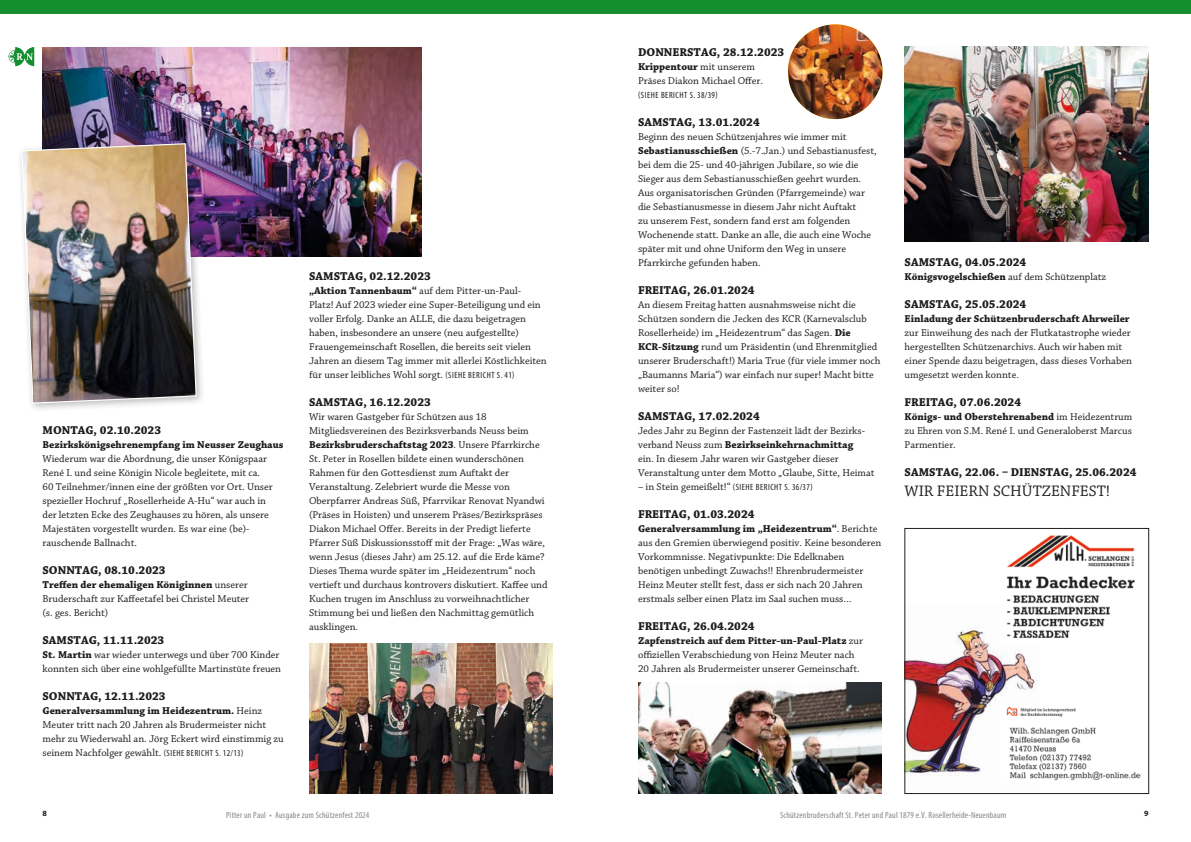
<style>
.page{position:relative;width:1191px;height:842px;background:#fff}
.page>*{position:absolute;margin:0;border:0;box-sizing:border-box;transform-origin:0 0}
.t1{font:16px "Chaparral Pro";color:#1d1d1b}
.t2{font:700 12px "Chaparral Pro";color:#1d1d1b}
.t3{font:10.5px/14px "Chaparral Pro";color:#1d1d1b}
.t4{font:700 10.5px "Chaparral Pro";color:#1d1d1b}
.t5{font:condensed 9px "Myriad Pro";letter-spacing:.02em;color:#878787}
.t6{font:condensed 9px "Myriad Pro";letter-spacing:.06em;color:#1d1d1b}
.t7{font:700 8px "Myriad Pro";color:#1d1d1b}
.s1{font-weight:700}
.s2{font-family:"Myriad Pro";font-stretch:condensed;font-size:9px}
.s3{font-family:"Chaparral Pro";font-stretch:normal;font-size:10.5px}
.s4{font-weight:400}
</style>
<div class="page">
<img style="left:906px;top:627px;width:131px;height:149px">
<div style="left:904px;top:528px;width:245px;height:266px;border:1px solid #1d1d1b"></div>
<img style="left:1000px;top:535px;width:135px;height:107px">
<img style="left:1000px;top:721px;width:141px;height:60px">
<img style="left:1000px;top:706px;width:76px;height:11px">
<img style="left:43px;top:47px;width:379px;height:210px">
<div style="left:17px;top:138px;width:189px;height:275px;background:#1d1d1b;opacity:.3"></div>
<img style="left:21px;top:143px;width:176px;height:261px">
<img style="left:309px;top:643px;width:244px;height:151px">
<img style="left:788px;top:24px;width:94px;height:95px;border-radius:47px">
<img style="left:638px;top:683px;width:244px;height:111px">
<img style="left:904px;top:46px;width:244px;height:196px">
<svg style="left:9px;top:47px;width:25px;height:19px"></svg>
<div style="left:0;top:0;width:1191px;height:14px;background:#158e30"></div>
<p class="t2" style="left:43px;top:423px;width:120px">MONTAG, 02.10.2023</p>
<p class="t4" style="left:43px;top:439px;width:242px">Bezirkskönigsehrenempfang im Neusser Zeughaus</p>
<p class="t3" style="left:43px;top:452px;width:232px">Wiederum war die Abordnung, die unser Königspaar René I. und seine Königin Nicole begleitete, mit ca.<br>60 Teilnehmer/innen eine der größten vor Ort. Unser spezieller Hochruf „Rosellerheide A-Hu“ war auch in der letzten Ecke des Zeughauses zu hören, als unsere Majestäten vorgestellt wurden. Es war eine (be)- rauschende Ballnacht.</p>
<p class="t2" style="left:43px;top:563px;width:125px">SONNTAG, 08.10.2023</p>
<p class="t3" style="left:43px;top:578px;width:208px"><span class="s1">Treffen der ehemaligen Königinnen</span> unserer<br>Bruderschaft zur Kaffeetafel bei Christel Meuter (s. ges. Bericht)</p>
<p class="t2" style="left:43px;top:633px;width:123px">SAMSTAG, 11.11.2023</p>
<p class="t3" style="left:43px;top:648px;width:240px"><span class="s1">St. Martin</span> war wieder unterwegs und über 700 Kinder konnten sich über eine wohlgefüllte Martinstüte freuen</p>
<p class="t2" style="left:43px;top:689px;width:125px">SONNTAG, 12.11.2023</p>
<p class="t3" style="left:43px;top:704px;width:243px"><span class="s1">Generalversammlung im Heidezentrum.</span> Heinz Meuter tritt nach 20 Jahren als Brudermeister nicht mehr zu Wiederwahl an. Jörg Eckert wird einstimmig zu seinem Nachfolger gewählt. <span class="s2">(SIEHE BERICHT S. 12/13)</span></p>
<p class="t2" style="left:309px;top:269px;width:123px">SAMSTAG, 02.12.2023</p>
<p class="t3" style="left:309px;top:284px;width:239px"><span class="s1">„Aktion Tannenbaum“</span> auf dem Pitter-un-Paul-Platz! Auf 2023 wieder eine Super-Beteiligung und ein voller Erfolg. Danke an ALLE, die dazu beigetragen haben, insbesondere an unsere (neu aufgestellte)<br>Frauengemeinschaft Rosellen, die bereits seit vielen Jahren an diesem Tag immer mit allerlei Köstlichkeiten für unser leibliches Wohl sorgt. <span class="s2">(SIEHE BERICHT S. 41)</span></p>
<p class="t2" style="left:309px;top:395px;width:123px">SAMSTAG, 16.12.2023</p>
<p class="t3" style="left:309px;top:410px;width:240px">Wir waren Gastgeber für Schützen aus 18<br>Mitgliedsvereinen des Bezirksverbands Neuss beim <span class="s1">Bezirksbruderschaftstag 2023</span>. Unsere Pfarrkirche St. Peter in Rosellen bildete einen wunderschönen Rahmen für den Gottesdienst zum Auftakt der Veranstaltung. Zelebriert wurde die Messe von Oberpfarrer Andreas Süß, Pfarrvikar Renovat Nyandwi (Präses in Hoisten) und unserem Präses/Bezirkspräses Diakon Michael Offer. Bereits in der Predigt lieferte Pfarrer Süß Diskussionsstoff mit der Frage: „Was wäre, wenn Jesus (dieses Jahr) am 25.12. auf die Erde käme?<br>Dieses Thema wurde später im „Heidezentrum“ noch vertieft und durchaus kontrovers diskutiert. Kaffee und Kuchen trugen im Anschluss zu vorweihnachtlicher Stimmung bei und ließen den Nachmittag gemütlich ausklingen.</p>
<p class="t2" style="left:638px;top:45px;width:148px">DONNERSTAG, 28.12.2023</p>
<p class="t3" style="left:638px;top:60px;width:127px"><span class="s1">Krippentour</span> mit unserem<br>Präses Diakon Michael Offer.</p>
<p class="t6" style="left:638px;top:90px;width:81px">(SIEHE BERICHT S. 38/39)</p>
<p class="t2" style="left:638px;top:115px;width:123px">SAMSTAG, 13.01.2024</p>
<p class="t3" style="left:638px;top:130px;width:240px">Beginn des neuen Schützenjahres wie immer mit <span class="s1">Sebastianusschießen</span> (5.-7.Jan.) und Sebastianusfest, bei dem die 25- und 40-jährigen Jubilare, so wie die Sieger aus dem Sebastianusschießen geehrt wurden.<br>Aus organisatorischen Gründen (Pfarrgemeinde) war die Sebastianusmesse in diesem Jahr nicht Auftakt<br>zu unserem Fest, sondern fand erst am folgenden Wochenende statt. Danke an alle, die auch eine Woche später mit und ohne Uniform den Weg in unsere Pfarrkirche gefunden haben.</p>
<p class="t2" style="left:638px;top:283px;width:118px">FREITAG, 26.01.2024</p>
<p class="t3" style="left:638px;top:298px;width:244px">An diesem Freitag hatten ausnahmsweise nicht die Schützen sondern die Jecken des KCR (Karnevalsclub Rosellerheide) im „Heidezentrum“ das Sagen. <span class="s1">Die KCR-Sitzung</span> rund um Präsidentin (und Ehrenmitglied unserer Bruderschaft!) Maria True (für viele immer noch „Baumanns Maria“) war einfach nur super! Macht bitte weiter so!</p>
<p class="t2" style="left:638px;top:409px;width:123px">SAMSTAG, 17.02.2024</p>
<p class="t3" style="left:638px;top:424px;width:238px">Jedes Jahr zu Beginn der Fastenzeit lädt der Bezirks&shy;verband Neuss zum <span class="s1">Bezirkseinkehrnachmittag<br></span>ein. In diesem Jahr waren wir Gastgeber dieser Veranstaltung unter dem Motto „Glaube, Sitte, Heimat</p>
<p class="t6" style="left:638px;top:482px;width:176px"><span class="s3">– in Stein gemeißelt!“</span> (SIEHE BERICHT S. 36/37)</p>
<p class="t2" style="left:638px;top:507px;width:118px">FREITAG, 01.03.2024</p>
<p class="t3" style="left:638px;top:522px;width:245px"><span class="s1">Generalversammlung im „Heidezentrum“</span>. Berichte aus den Gremien überwiegend positiv. Keine besonderen Vorkommnisse. Negativpunkte: Die Edelknaben benötigen unbedingt Zuwachs!! Ehrenbrudermeister Heinz Meuter stellt fest, dass er sich nach 20 Jahren erstmals selber einen Platz im Saal suchen muss…</p>
<p class="t2" style="left:638px;top:619px;width:118px">FREITAG, 26.04.2024</p>
<p class="t3" style="left:638px;top:634px;width:226px"><span class="s1">Zapfenstreich auf dem Pitter-un-Paul-Platz</span> zur offiziellen Verabschiedung von Heinz Meuter nach<br>20 Jahren als Brudermeister unserer Gemeinschaft.</p>
<p class="t2" style="left:904px;top:255px;width:123px">SAMSTAG, 04.05.2024</p>
<p class="t4" style="left:904px;top:271px;width:203px">Königsvogelschießen <span class="s4">auf dem Schützenplatz</span></p>
<p class="t2" style="left:904px;top:297px;width:123px">SAMSTAG, 25.05.2024</p>
<p class="t4" style="left:904px;top:313px;width:227px">Einladung der Schützenbruderschaft Ahrweiler</p>
<p class="t3" style="left:904px;top:326px;width:229px">zur Einweihung des nach der Flutkatastrophe wieder hergestellten Schützenarchivs. Auch wir haben mit einer Spende dazu beigetragen, dass dieses Vorhaben umgesetzt werden konnte.</p>
<p class="t2" style="left:904px;top:395px;width:118px">FREITAG, 07.06.2024</p>
<p class="t3" style="left:904px;top:410px;width:229px;text-align:justify"><span class="s1">Königs- und Oberstehrenabend</span> im Heidezentrum zu Ehren von S.M. René I. und Generaloberst Marcus Parmentier.</p>
<p class="t2" style="left:904px;top:465px;width:233px">SAMSTAG, 22.06. – DIENSTAG, 25.06.2024</p>
<h1 class="t1" style="left:904px;top:482px;width:207px">WIR FEIERN SCHÜTZENFEST!</h1>
<p class="t7" style="left:43px;top:808px;width:6px">8</p>
<p class="t5" style="left:226px;top:809px;width:145px">Pitter un Paul • Ausgabe zum Schützenfest 2024</p>
<p class="t5" style="left:780px;top:809px;width:228px">Schützenbruderschaft St. Peter und Paul 1879 e.V. Rosellerheide-Neuenbaum</p>
<p class="t7" style="left:1144px;top:808px;width:6px">9</p>
</div>
